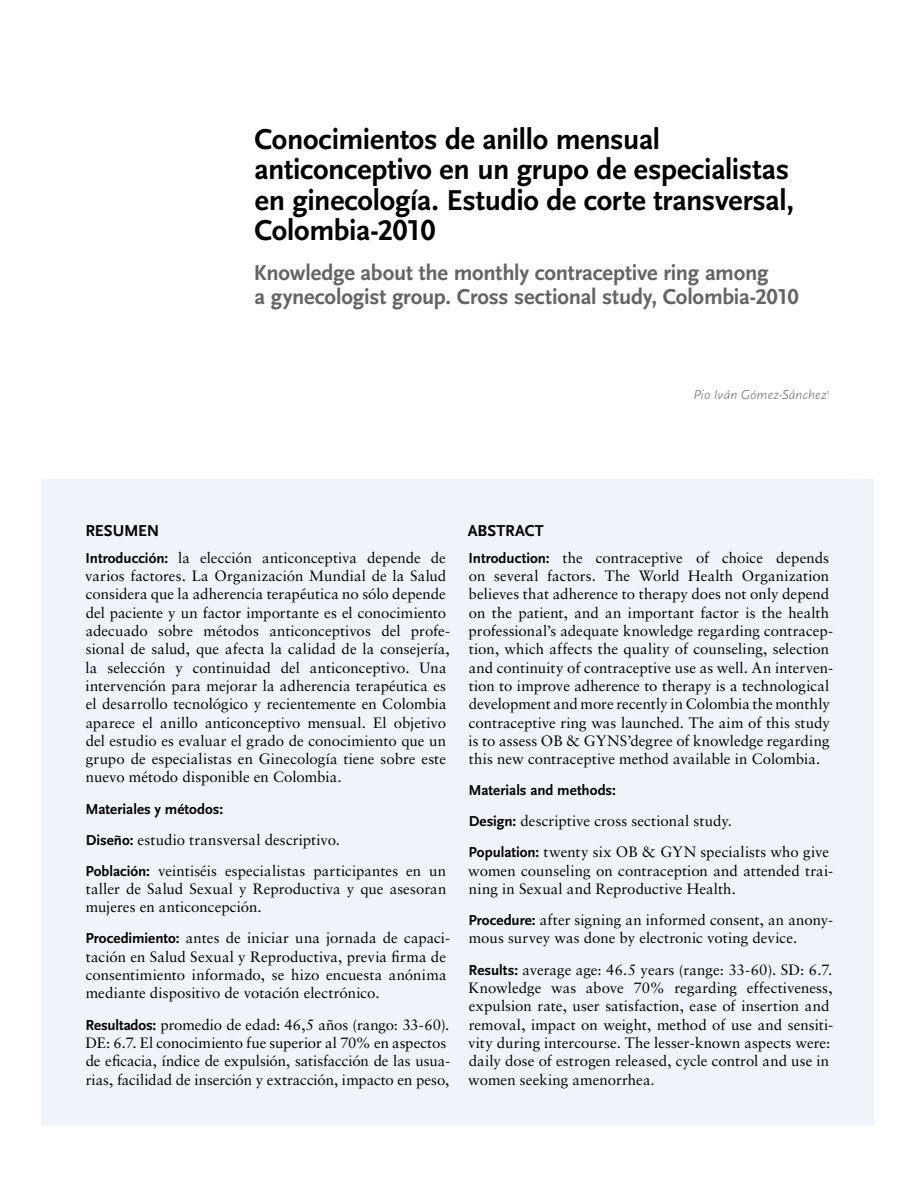
<style>
.page{position:relative;width:915px;height:1191px;background:#fff}
.page>*{position:absolute;margin:0;border:0;box-sizing:border-box;transform-origin:0 0}
.t1{font:30px/30px "Scala Sans Bold LF";letter-spacing:-.01em;color:#000}
.t2{font:22.5px/24px "Scala Sans Bold LF";letter-spacing:-.01em;color:#636466}
.t3{font:16.5px "Scala Sans Bold LF";letter-spacing:-.005em;color:#000}
.t4{font:15px/18.3px "Sabon LT Std";color:#000}
.t5{font:15px "Scala Sans Bold LF";color:#000}
.t6{font:italic 300 13.5px "Scala Sans";letter-spacing:.005em;color:#636466}
.s1{font-family:"Scala Sans Bold LF"}
</style>
<div class="page">
<div style="left:41px;top:480px;width:832px;height:645px;background:#eef4fa"></div>
<h1 class="t1" style="left:254px;top:125px;width:541px">Conocimientos de anillo mensual anticonceptivo en un grupo de especialistas en ginecología. Estudio de corte transversal, Colombia-2010</h1>
<h2 class="t2" style="left:254px;top:261px;width:546px">Knowledge about the monthly contraceptive ring among<br>a gynecologist group. Cross sectional study, Colombia-2010</h2>
<p class="t6" style="left:693px;top:387px;width:137px">Pio Iván Gómez-Sánchez<sup>1</sup></p>
<p class="t3" style="left:85px;top:521px;width:76px">RESUMEN</p>
<p class="t4" style="left:85px;top:548px;width:366px"><span class="s1">Introducción:</span> la elección anticonceptiva depende de varios factores. La Organización Mundial de la Salud considera que la adherencia terapéutica no sólo depende del paciente y un factor importante es el conocimiento adecuado sobre métodos anticonceptivos del profe&shy;sional de salud, que afecta la calidad de la consejería, la selección y continuidad del anticonceptivo. Una intervención para mejorar la adherencia terapéutica es el desarrollo tecnológico y recientemente en Colombia aparece el anillo anticonceptivo mensual. El objetivo del estudio es evaluar el grado de conocimiento que un grupo de especialistas en Ginecología tiene sobre este nuevo método disponible en Colombia.</p>
<p class="t5" style="left:85px;top:800px;width:139px">Materiales y métodos:</p>
<p class="t4" style="left:86px;top:823px;width:362px;line-height:31px"><span class="s1">Diseño:</span> estudio transversal descriptivo.<br><span class="s1">Población:</span> veintiséis especialistas participantes en un</p>
<p class="t4" style="left:86px;top:879px;width:362px">taller de Salud Sexual y Reproductiva y que asesoran mujeres en anticoncepción.</p>
<p class="t4" style="left:86px;top:929px;width:366px"><span class="s1">Procedimiento:</span> antes de iniciar una jornada de capaci&shy;tación en Salud Sexual y Reproductiva, previa firma de consentimiento informado, se hizo encuesta anónima mediante dispositivo de votación electrónico.</p>
<p class="t4" style="left:85px;top:1015px;width:366px"><span class="s1">Resultados:</span> promedio de edad: 46,5 años (rango: 33-60).<br>DE: 6.7. El conocimiento fue superior al 70% en aspectos de eficacia, índice de expulsión, satisfacción de las usua&shy;rias, facilidad de inserción y extracción, impacto en peso,</p>
<p class="t3" style="left:468px;top:521px;width:77px">ABSTRACT</p>
<p class="t4" style="left:468px;top:548px;width:366px"><span class="s1">Introduction:</span> the contraceptive of choice depends on several factors. The World Health Organization believes that adherence to therapy does not only depend on the patient, and an important factor is the health professional’s adequate knowledge regarding contracep&shy;tion, which affects the quality of counseling, selection and continuity of contraceptive use as well. An interven&shy;tion to improve adherence to therapy is a technological development and more recently in Colombia the monthly contraceptive ring was launched. The aim of this study is to assess OB &amp; GYNS’degree of knowledge regarding this new contraceptive method available in Colombia.</p>
<p class="t5" style="left:468px;top:782px;width:149px">Materials and methods:</p>
<p class="t4" style="left:468px;top:805px;width:362px;line-height:31px"><span class="s1">Design:</span> descriptive cross sectional study.<br><span class="s1">Population:</span> twenty six OB &amp; GYN specialists who give</p>
<p class="t4" style="left:468px;top:861px;width:366px">women counseling on contraception and attended trai&shy;ning in Sexual and Reproductive Health.</p>
<p class="t4" style="left:468px;top:910px;width:366px"><span class="s1">Procedure:</span> after signing an informed consent, an anony&shy;mous survey was done by electronic voting device.</p>
<p class="t4" style="left:468px;top:960px;width:366px"><span class="s1">Results:</span> average age: 46.5 years (range: 33-60). SD: 6.7.<br>Knowledge was above 70% regarding effectiveness, expulsion rate, user satisfaction, ease of insertion and removal, impact on weight, method of use and sensiti&shy;vity during intercourse. The lesser-known aspects were: daily dose of estrogen released, cycle control and use in women seeking amenorrhea.</p>
</div>
